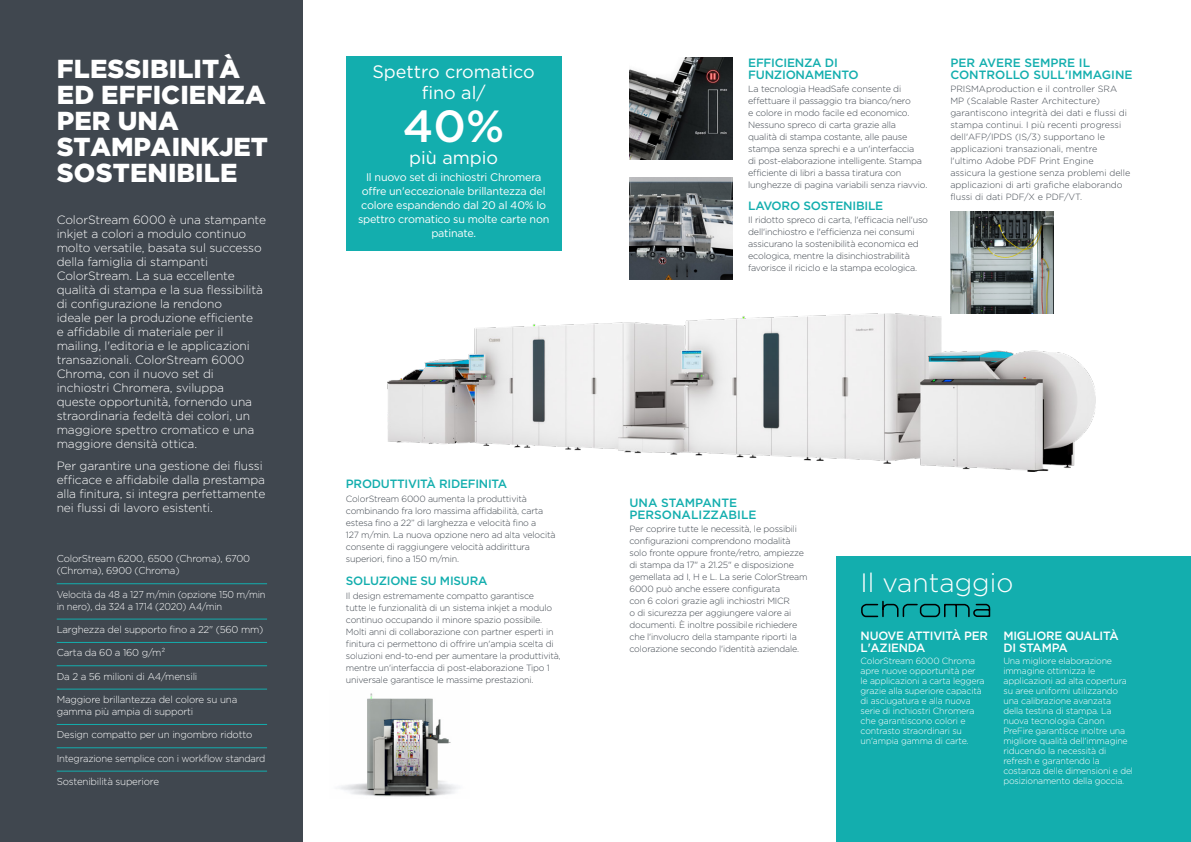
<style>
.page{position:relative;width:1191px;height:842px;background:#fff}
.page>*{position:absolute;margin:0;border:0;box-sizing:border-box;transform-origin:0 0}
.t1{font:500 45px "Gotham";color:#fff}
.t2{font:300 26.6px "Gotham";color:#fff}
.t3{font:900 26px/26px "Gotham";letter-spacing:.005em;color:#fff}
.t4{font:18px/21px "Gotham";color:#fff;text-align:center}
.t5{font:300 12px/14px "Gotham";letter-spacing:-.01em;color:#fff}
.t6{font:500 12px/12px "Gotham";letter-spacing:-.02em;color:#13aeae}
.t7{font:500 12px/12px "Gotham";color:#13aeae}
.t8{font:500 12px/12px "Gotham";letter-spacing:-.02em;color:#fff}
.t9{font:11px/14px "Gotham";letter-spacing:-.02em;color:#fff;text-align:center}
.t10{font:300 10px/12px "Gotham";letter-spacing:-.02em;color:#fff}
.t11{font:300 10px/12px "Gotham";letter-spacing:-.02em;color:#fff;scale:.93 1}
.t12{font:300 10px "Gotham";letter-spacing:-.02em;color:#fff;scale:.95 1}
.t13{font:300 9px/12px "Gotham";letter-spacing:-.02em;color:#40474f}
.t14{font:300 9px/10px "Gotham";letter-spacing:-.02em;color:#fff}
.t15{font:300 9px/12px "Gotham";color:#40474f}
</style>
<div class="page">
<div style="left:346px;top:57px;width:215px;height:194px;background:#13aeae"></div>
<img style="left:388px;top:314px;width:707px;height:158px">
<div style="left:0;top:0;width:302px;height:842px;background:#40474f"></div>
<img style="left:629px;top:57px;width:103px;height:103px">
<img style="left:629px;top:177px;width:103px;height:103px">
<img style="left:339px;top:693px;width:119px;height:104px">
<hr style="left:57px;top:583px;width:210px;height:1px;background:#13aeae">
<hr style="left:57px;top:619px;width:210px;height:1px;background:#13aeae">
<hr style="left:57px;top:642px;width:210px;height:1px;background:#13aeae">
<hr style="left:57px;top:665px;width:210px;height:1px;background:#13aeae">
<hr style="left:57px;top:689px;width:210px;height:1px;background:#13aeae">
<hr style="left:57px;top:724px;width:210px;height:1px;background:#13aeae">
<hr style="left:57px;top:747px;width:210px;height:1px;background:#13aeae">
<hr style="left:57px;top:771px;width:210px;height:1px;background:#13aeae">
<img style="left:950px;top:211px;width:103px;height:103px">
<div style="left:836px;top:556px;width:355px;height:286px;background:#13aeae"></div>
<svg style="left:861px;top:600px;width:130px;height:18px"></svg>
<h3 class="t3" style="left:57px;top:55px;width:212px">FLESSIBILITÀ<br>ED EFFICIENZA<br>PER UNA<br>STAMPA INKJET<br>SOSTENIBILE</h3>
<p class="t5" style="left:57px;top:212px;width:211px">ColorStream 6000 è una stampante inkjet a colori a modulo continuo molto versatile, basata sul successo della famiglia di stampanti ColorStream. La sua eccellente qualità di stampa e la sua flessibilità di configurazione la rendono<br>ideale per la produzione efficiente<br>e affidabile di materiale per il mailing, l'editoria e le applicazioni transazionali. ColorStream 6000<br>Chroma, con il nuovo set di inchiostri Chromera, sviluppa queste opportunità, fornendo una straordinaria fedeltà dei colori, un maggiore spettro cromatico e una maggiore densità ottica.</p>
<h3 class="t5" style="left:57px;top:459px;width:210px">Per garantire una gestione dei flussi efficace e affidabile dalla prestampa alla finitura, si integra perfettamente nei flussi di lavoro esistenti.</h3>
<p class="t10" style="left:57px;top:552px;width:195px">ColorStream 6200, 6500 (Chroma), 6700 (Chroma), 6900 (Chroma)</p>
<p class="t11" style="left:57px;top:588px;width:226px">Velocità da 48 a 127 m/min (opzione 150 m/min in nero), da 324 a 1714 (2020) A4/min</p>
<p class="t10" style="left:57px;top:623px;width:208px">Larghezza del supporto fino a 22" (560 mm)</p>
<p class="t10" style="left:57px;top:646px;width:110px">Carta da 60 a 160 g/m²</p>
<p class="t10" style="left:57px;top:670px;width:142px">Da 2 a 56 milioni di A4/mensili</p>
<p class="t10" style="left:57px;top:693px;width:182px">Maggiore brillantezza del colore su una gamma più ampia di supporti</p>
<p class="t10" style="left:57px;top:728px;width:197px">Design compatto per un ingombro ridotto</p>
<p class="t12" style="left:57px;top:752px;width:221px">Integrazione semplice con i workflow standard</p>
<p class="t10" style="left:57px;top:775px;width:104px">Sostenibilità superiore</p>
<h3 class="t4" style="left:372px;top:61px;width:164px">Spettro cromatico fino al/</h3>
<h1 class="t1" style="left:403px;top:96px;width:103px">40%</h1>
<h3 class="t4" style="left:409px;top:146px;width:90px">più ampio</h3>
<p class="t9" style="left:358px;top:170px;width:193px">Il nuovo set di inchiostri Chromera offre un'eccezionale brillantezza del colore espandendo dal 20 al 40% lo spettro cromatico su molte carte non patinate.</p>
<h3 class="t6" style="left:748px;top:56px;width:112px">EFFICIENZA DI<br>FUNZIONAMENTO</h3>
<p class="t13" style="left:748px;top:83px;width:181px">La tecnologia HeadSafe consente di effettuare il passaggio tra bianco/nero<br>e colore in modo facile ed economico.<br>Nessuno spreco di carta grazie alla<br>qualità di stampa costante, alle pause stampa senza sprechi e a un'interfaccia<br>di post-elaborazione intelligente. Stampa efficiente di libri a bassa tiratura con lunghezze di pagina variabili senza riavvio.</p>
<h3 class="t6" style="left:748px;top:200px;width:137px">LAVORO SOSTENIBILE</h3>
<p class="t13" style="left:748px;top:214px;width:181px">Il ridotto spreco di carta, l'efficacia nell'uso dell'inchiostro e l'efficienza nei consumi assicurano la sostenibilità economica ed ecologica, mentre la disinchiostrabilità favorisce il riciclo e la stampa ecologica.</p>
<h3 class="t7" style="left:950px;top:56px;width:184px">PER AVERE SEMPRE IL<br>CONTROLLO SULL'IMMAGINE</h3>
<p class="t15" style="left:950px;top:83px;width:181px">PRISMAproduction e il controller SRA MP (Scalable Raster Architecture) garantiscono integrità dei dati e flussi di stampa continui. I più recenti progressi dell'AFP/IPDS (IS/3) supportano le applicazioni transazionali, mentre l'ultimo Adobe PDF Print Engine assicura la gestione senza problemi delle applicazioni di arti grafiche elaborando flussi di dati PDF/X e PDF/VT.</p>
<h3 class="t6" style="left:346px;top:478px;width:163px">PRODUTTIVITÀ RIDEFINITA</h3>
<p class="t13" style="left:346px;top:492px;width:211px">ColorStream 6000 aumenta la produttività combinando fra loro massima affidabilità, carta estesa fino a 22” di larghezza e velocità fino a<br>127 m/min. La nuova opzione nero ad alta velocità consente di raggiungere velocità addirittura superiori, fino a 150 m/min.</p>
<h3 class="t6" style="left:346px;top:575px;width:143px">SOLUZIONE SU MISURA</h3>
<p class="t13" style="left:346px;top:589px;width:216px">Il design estremamente compatto garantisce<br>tutte le funzionalità di un sistema inkjet a modulo continuo occupando il minore spazio possibile.<br>Molti anni di collaborazione con partner esperti in finitura ci permettono di offrire un'ampia scelta di soluzioni end-to-end per aumentare la produttività, mentre un'interfaccia di post-elaborazione Tipo 1 universale garantisce le massime prestazioni.</p>
<h3 class="t7" style="left:629px;top:496px;width:128px">UNA STAMPANTE<br>PERSONALIZZABILE</h3>
<p class="t13" style="left:629px;top:522px;width:180px">Per coprire tutte le necessità, le possibili configurazioni comprendono modalità solo fronte oppure fronte/retro, ampiezze di stampa da 17" a 21.25" e disposizione gemellata ad I, H e L. La serie ColorStream 6000 può anche essere configurata<br>con 6 colori grazie agli inchiostri MICR<br>o di sicurezza per aggiungere valore ai documenti. È inoltre possibile richiedere che l'involucro della stampante riporti la colorazione secondo l'identità aziendale.</p>
<h2 class="t2" style="left:860px;top:566px;width:154px">Il vantaggio</h2>
<h3 class="t8" style="left:860px;top:630px;width:129px">NUOVE ATTIVITÀ PER<br>L'AZIENDA</h3>
<p class="t14" style="left:860px;top:655px;width:125px">ColorStream 6000 Chroma apre nuove opportunità per le applicazioni a carta leggera grazie alla superiore capacità di asciugatura e alla nuova serie di inchiostri Chromera che garantiscono colori e contrasto straordinari su un'ampia gamma di carte.</p>
<h3 class="t8" style="left:1003px;top:630px;width:117px">MIGLIORE QUALITÀ<br>DI STAMPA</h3>
<p class="t14" style="left:1003px;top:655px;width:131px">Una migliore elaborazione immagine ottimizza le applicazioni ad alta copertura su aree uniformi utilizzando una calibrazione avanzata<br>della testina di stampa. La nuova tecnologia Canon<br>PreFire garantisce inoltre una migliore qualità dell'immagine riducendo la necessità di refresh e garantendo la costanza delle dimensioni e del posizionamento della goccia.</p>
</div>
